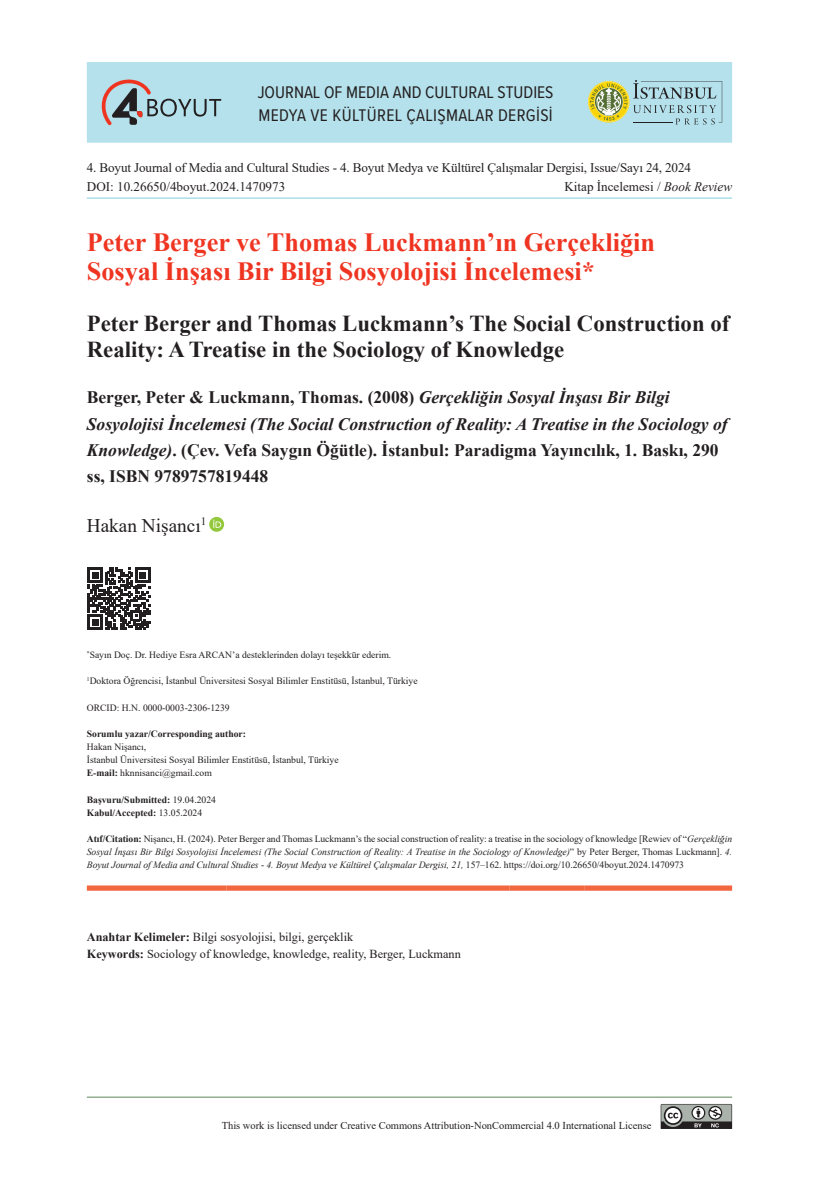
<style>
.page{position:relative;width:819px;height:1191px;background:#fff}
.page>*{position:absolute;margin:0;border:0;box-sizing:border-box;transform-origin:0 0}
.t1{font:700 26.25px/29.8px "Times New Roman";color:#ef3522}
.t2{font:700 22.75px/26.2px "Times New Roman";color:#231f20}
.t3{font:19.25px "Times New Roman";color:#231f20}
.t4{font:700 17.5px/26.2px "Times New Roman";color:#231f20}
.t5{font:17.5px/22.8px "Proxima Nova Cond";color:#231f20}
.t6{font:13.12px/19.1px "Times New Roman";letter-spacing:-.01em;color:#231f20}
.t7{font:12.25px/16.6px "Times New Roman";color:#231f20}
.t8{font:10.5px "Times New Roman";color:#231f20}
.t9{font:9.62px/13.1px "Times New Roman";color:#231f20}
.t10{font:700 9.62px/13.1px "Times New Roman";color:#231f20}
.s1{font-style:italic}
.s2{font-weight:700}
.s3{font-weight:400}
</style>
<div class="page">
<div style="left:87px;top:62px;width:645px;height:81px;background:#b4e1eb"></div>
<hr style="left:87px;top:198px;width:139px;height:1px;background:#80d1de">
<hr style="left:226px;top:198px;width:283px;height:1px;background:#80d1de">
<hr style="left:509px;top:198px;width:75px;height:1px;background:#80d1de">
<hr style="left:584px;top:198px;width:148px;height:1px;background:#80d1de">
<div style="left:87px;top:885px;width:139px;height:5px;background:#f26640"></div>
<div style="left:226px;top:885px;width:283px;height:5px;background:#f26640"></div>
<div style="left:509px;top:885px;width:75px;height:5px;background:#f26640"></div>
<div style="left:584px;top:885px;width:148px;height:5px;background:#f26640"></div>
<svg style="left:102px;top:79px;width:119px;height:46px;background:#a1b9bf"></svg>
<svg style="left:588px;top:80px;width:134px;height:45px;background:#aac7b6"></svg>
<div style="left:209px;top:517px;width:15px;height:15px;background:#93c83d;border-radius:50%"></div>
<svg style="left:213px;top:519px;width:8px;height:9px"></svg>
<svg style="left:88px;top:567px;width:62px;height:63px"></svg>
<hr style="left:87px;top:1096px;width:645px;height:1px;background:#5d875a">
<svg style="left:660px;top:1104px;width:72px;height:25px;background:#818280"></svg>
<h3 class="t5" style="left:258px;top:80px;width:297px">JOURNAL OF MEDIA AND CULTURAL STUDIES<br>MEDYA VE KÜLTÜREL ÇALIŞMALAR DERGİSİ</h3>
<h3 class="t6" style="left:87px;top:157px;width:605px">4. Boyut Journal of Media and Cultural Studies - 4. Boyut Medya ve Kültürel Çalışmalar Dergisi, Issue/Sayı 24, 2024<br>DOI: 10.26650/4boyut.2024.1470973</h3>
<h3 class="t6" style="left:564px;top:176px;width:169px">Kitap İncelemesi / <span class="s1">Book Review</span></h3>
<h1 class="t1" style="left:87px;top:226px;width:569px">Peter Berger ve Thomas Luckmann’ın Gerçekliğin<br>Sosyal İnşası Bir Bilgi Sosyolojisi İncelemesi*</h1>
<h2 class="t2" style="left:87px;top:309px;width:644px">Peter Berger and Thomas Luckmann’s The Social Construction of<br>Reality: A Treatise in the Sociology of Knowledge</h2>
<p class="t4" style="left:87px;top:384px;width:642px">Berger, Peter &amp; Luckmann, Thomas. (2008) <span class="s1">Gerçekliğin Sosyal İnşası Bir Bilgi Sosyolojisi İncelemesi (The Social Construction of Reality: A Treatise in the Sociology of Knowledge)</span>. (Çev. Vefa Saygın Öğütle). İstanbul: Paradigma Yayıncılık, 1. Baskı, 290 ss, ISBN 9789757819448</p>
<h3 class="t3" style="left:87px;top:512px;width:121px">Hakan Nişancı<sup>1</sup></h3>
<p class="t9" style="left:87px;top:648px;width:306px"><sup>*</sup>Sayın Doç. Dr. Hediye Esra ARCAN’a desteklerinden dolayı teşekkür ederim.</p>
<p class="t9" style="left:87px;top:674px;width:332px"><sup>1</sup>Doktora Öğrencisi, İstanbul Üniversitesi Sosyal Bilimler Enstitüsü, İstanbul, Türkiye</p>
<p class="t9" style="left:87px;top:700px;width:144px">ORCID: H.N. 0000-0003-2306-1239</p>
<p class="t10" style="left:87px;top:727px;width:161px">Sorumlu yazar/Corresponding author:</p>
<p class="t9" style="left:87px;top:740px;width:253px">Hakan Nişancı,<br>İstanbul Üniversitesi Sosyal Bilimler Enstitüsü, İstanbul, Türkiye<br><span class="s2">E-mail:</span> hknnisanci@gmail.com</p>
<p class="t10" style="left:87px;top:792px;width:131px">Başvuru/Submitted: <span class="s3">19.04.2024<br></span>Kabul/Accepted: <span class="s3">13.05.2024</span></p>
<p class="t9" style="left:87px;top:832px;width:646px;text-align:justify"><span class="s2">Atıf/Citation:</span> Nişancı, H. (2024). Peter Berger and Thomas Luckmann’s the social construction of reality: a treatise in the sociology of knowledge [Rewiev of “<span class="s1">Gerçekliğin Sosyal İnşası Bir Bilgi Sosyolojisi İncelemesi (The Social Construction of Reality: A Treatise in the Sociology of Knowledge)</span>” by Peter Berger, Thomas Luckmann]. <span class="s1">4.<br>Boyut Journal of Media and Cultural Studies - 4. Boyut Medya ve Kültürel Çalışmalar Dergisi, 21,</span> 157–162. https://doi.org/10.26650/4boyut.2024.1470973</p>
<p class="t7" style="left:87px;top:928px;width:375px"><span class="s2">Anahtar Kelimeler:</span> Bilgi sosyolojisi, bilgi, gerçeklik<br><span class="s2">Keywords:</span> Sociology of knowledge, knowledge, reality, Berger, Luckmann</p>
<p class="t8" style="left:222px;top:1118px;width:431px">This work is licensed under Creative Commons Attribution-NonCommercial 4.0 International License</p>
</div>
